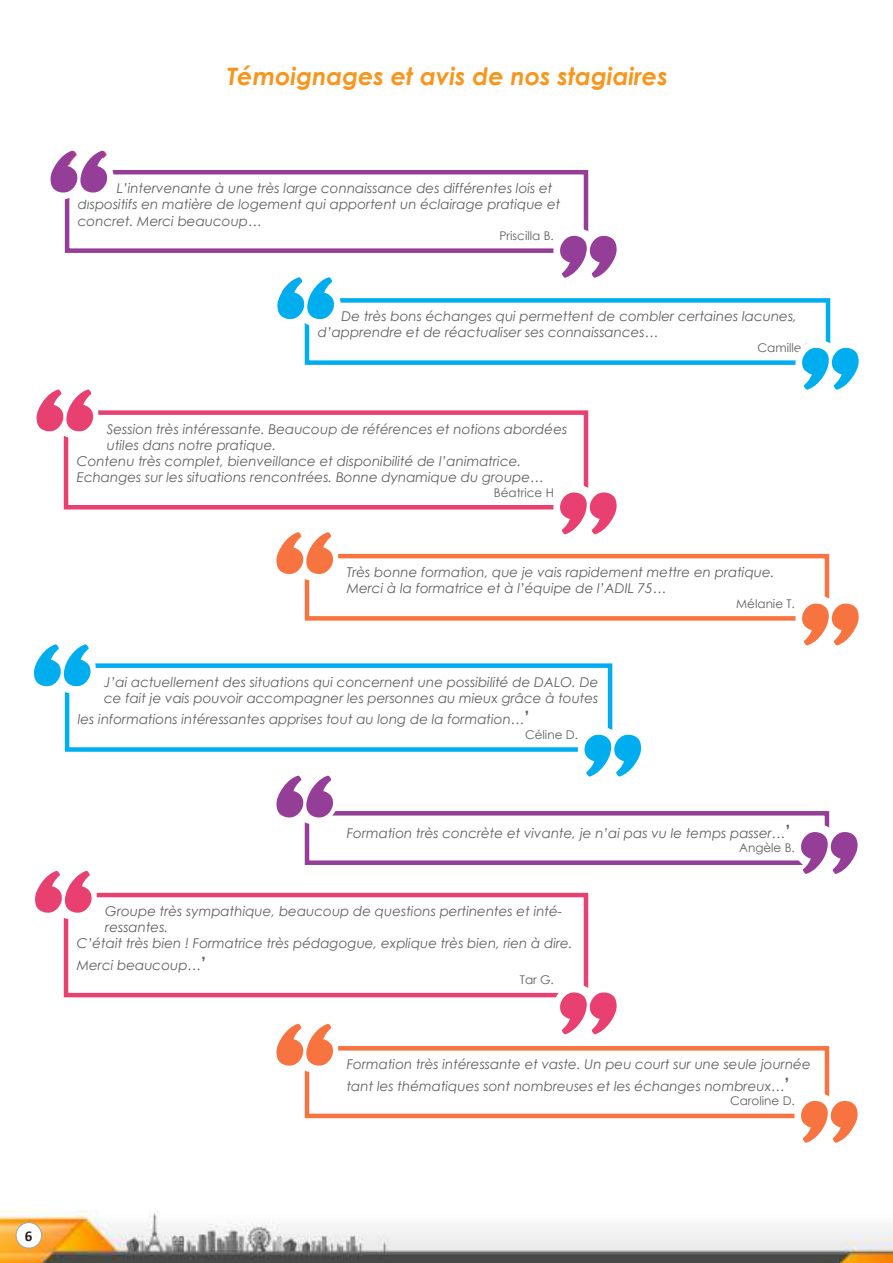
<style>
.page{position:relative;width:893px;height:1263px;background:#fff}
.page>*{position:absolute;margin:0;border:0;box-sizing:border-box;transform-origin:0 0}
.t1{font:italic 700 24px "Century Gothic";color:#f9951b}
.t2{font:700 15px "Calibri";color:#241f1f}
.t3{font:italic 13.5px/16.2px "Century Gothic";color:#615f60}
.t4{font:12px "Century Gothic";color:#615f60}
.s1{font-weight:700;font-style:normal;font-size:18px}
</style>
<div class="page">
<div style="left:65px;top:170px;width:523px;height:83px;border:4px solid #943e98"></div>
<div style="left:305px;top:298px;width:525px;height:67px;border:4px solid #00aeef"></div>
<div style="left:64px;top:410px;width:524px;height:99px;border:4px solid #e84070"></div>
<div style="left:305px;top:554px;width:524px;height:67px;border:4px solid #f7733f"></div>
<div style="left:65px;top:663px;width:547px;height:89px;border:4px solid #00aeef"></div>
<div style="left:305px;top:811px;width:524px;height:54px;border:4px solid #943e98"></div>
<div style="left:64px;top:893px;width:524px;height:104px;border:4px solid #e84070"></div>
<div style="left:305px;top:1046px;width:524px;height:72px;border:4px solid #f7733f"></div>
<div style="left:578px;top:727px;width:46px;height:46px;background:#fff;border-radius:50%"></div>
<svg style="left:584px;top:735px;width:57px;height:42px"></svg>
<div style="left:794px;top:824px;width:46px;height:46px;background:#fff;border-radius:50%"></div>
<svg style="left:801px;top:832px;width:57px;height:42px"></svg>
<div style="left:553px;top:984px;width:46px;height:46px;background:#fff;border-radius:50%"></div>
<svg style="left:560px;top:992px;width:57px;height:42px"></svg>
<div style="left:794px;top:1093px;width:46px;height:46px;background:#fff;border-radius:50%"></div>
<svg style="left:801px;top:1101px;width:57px;height:42px"></svg>
<div style="left:795px;top:596px;width:46px;height:45px;background:#fff;border-radius:50%"></div>
<svg style="left:802px;top:604px;width:57px;height:41px"></svg>
<div style="left:795px;top:340px;width:46px;height:46px;background:#fff;border-radius:50%"></div>
<svg style="left:802px;top:348px;width:57px;height:42px"></svg>
<div style="left:553px;top:228px;width:46px;height:46px;background:#fff;border-radius:50%"></div>
<svg style="left:560px;top:236px;width:57px;height:42px"></svg>
<div style="left:553px;top:485px;width:46px;height:45px;background:#fff;border-radius:50%"></div>
<svg style="left:560px;top:492px;width:57px;height:42px"></svg>
<div style="left:44px;top:164px;width:36px;height:36px;background:#fff;border-radius:50%"></div>
<div style="left:68px;top:155px;width:46px;height:45px;background:#fff;border-radius:50%"></div>
<svg style="left:51px;top:151px;width:57px;height:42px"></svg>
<div style="left:295px;top:281px;width:46px;height:46px;background:#fff;border-radius:50%"></div>
<svg style="left:277px;top:277px;width:57px;height:43px"></svg>
<div style="left:50px;top:388px;width:48px;height:50px;background:#fff;border-radius:50%"></div>
<svg style="left:37px;top:389px;width:56px;height:42px"></svg>
<div style="left:290px;top:531px;width:48px;height:50px;background:#fff;border-radius:50%"></div>
<svg style="left:276px;top:532px;width:57px;height:42px"></svg>
<div style="left:47px;top:643px;width:49px;height:50px;background:#fff;border-radius:50%"></div>
<svg style="left:34px;top:644px;width:57px;height:42px"></svg>
<div style="left:290px;top:774px;width:48px;height:50px;background:#fff;border-radius:50%"></div>
<svg style="left:276px;top:775px;width:57px;height:42px"></svg>
<div style="left:48px;top:870px;width:49px;height:49px;background:#fff;border-radius:50%"></div>
<svg style="left:35px;top:871px;width:57px;height:42px"></svg>
<div style="left:290px;top:1023px;width:48px;height:49px;background:#fff;border-radius:50%"></div>
<svg style="left:276px;top:1024px;width:57px;height:41px"></svg>
<img style="left:0;top:1211px;width:893px;height:52px">
<div style="left:16px;top:1222px;width:26px;height:26px;background:#fff;border-radius:50%"></div>
<div style="left:16px;top:1222px;width:26px;height:26px;border:1px solid #9aa4ab;border-radius:50%"></div>
<h1 class="t1" style="left:227px;top:58px;width:442px">Témoignages et avis de nos stagiaires</h1>
<p class="t3" style="left:78px;top:180px;width:484px;text-indent:39px">L’intervenante à une très large connaissance des différentes lois et dispositifs en matière de logement qui apportent un éclairage pratique et concret. Merci beaucoup…</p>
<p class="t4" style="left:499px;top:227px;width:56px">Priscilla B.</p>
<p class="t3" style="left:318px;top:308px;width:481px;text-indent:24px">De très bons échanges qui permettent de combler certaines lacunes, d’apprendre et de réactualiser ses connaissances…</p>
<p class="t4" style="left:757px;top:339px;width:61px">Camille D.</p>
<p class="t3" style="left:107px;top:420px;width:462px">Session très intéressante. Beaucoup de références et notions abordées</p>
<p class="t3" style="left:107px;top:436px;width:171px">utiles dans notre pratique.</p>
<p class="t3" style="left:77px;top:453px;width:446px">Contenu très complet, bienveillance et disponibilité de l’animatrice.</p>
<p class="t3" style="left:77px;top:469px;width:468px">Echanges sur les situations rencontrées. Bonne dynamique du groupe…</p>
<p class="t4" style="left:494px;top:484px;width:62px">Béatrice H</p>
<p class="t3" style="left:347px;top:564px;width:429px">Très bonne formation, que je vais rapidement mettre en pratique.<br>Merci à la formatrice et à l’équipe de l’ADIL 75…</p>
<p class="t4" style="left:736px;top:595px;width:60px">Mélanie T.</p>
<p class="t3" style="left:104px;top:673px;width:496px">J’ai actuellement des situations qui concernent une possibilité de DALO. De ce fait je vais pouvoir accompagner les personnes au mieux grâce à toutes</p>
<p class="t3" style="left:78px;top:711px;width:453px">les informations intéressantes apprises tout au long de la formation…<span class="s1">’</span></p>
<p class="t4" style="left:525px;top:726px;width:55px">Céline D.</p>
<p class="t3" style="left:347px;top:824px;width:445px">Formation très concrète et vivante, je n’ai pas vu le temps passer…<span class="s1">’</span></p>
<p class="t4" style="left:739px;top:839px;width:57px">Angèle B.</p>
<p class="t3" style="left:105px;top:903px;width:459px">Groupe très sympathique, beaucoup de questions pertinentes et inté-</p>
<p class="t3" style="left:105px;top:919px;width:65px">ressantes.</p>
<p class="t3" style="left:77px;top:935px;width:497px">C’était très bien ! Formatrice très pédagogue, explique très bien, rien à dire.</p>
<p class="t3" style="left:77px;top:957px;width:131px">Merci beaucoup…<span class="s1">’</span></p>
<p class="t4" style="left:520px;top:972px;width:36px">Tar G.</p>
<p class="t3" style="left:347px;top:1053px;width:466px;line-height:21.6px">Formation très intéressante et vaste. Un peu court sur une seule journée tant les thématiques sont nombreuses et les échanges nombreux…<span class="s1">’</span></p>
<p class="t4" style="left:730px;top:1092px;width:66px">Caroline D.</p>
<p class="t2" style="left:25px;top:1225px;width:9px">6</p>
</div>
